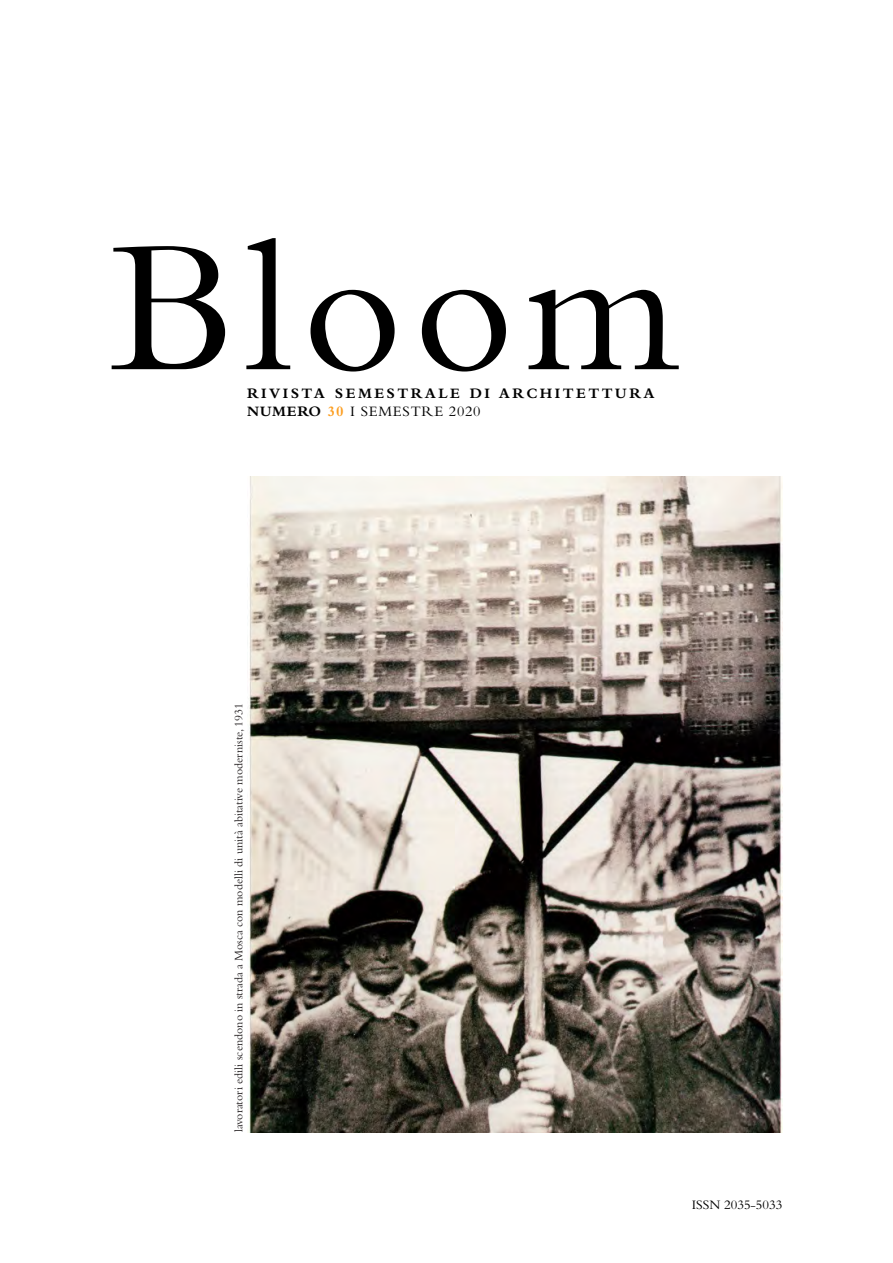
<style>
.page{position:relative;width:893px;height:1263px;background:#fff}
.page>*{position:absolute;margin:0;border:0;box-sizing:border-box;transform-origin:0 0}
.t1{font:195px "Bembo Std";letter-spacing:.05em;color:#000}
.t2{font:700 15px "Bembo Std";letter-spacing:.165em;color:#000}
.t3{font:15px "Bembo Std";letter-spacing:.05em;color:#000}
.t4{font:13.5px "Bembo Std";color:#000}
.t5{font:12px "Bembo Std";color:#231f20}
.s1{font-weight:700}
.s2{font-weight:700;color:#fc9e21}
</style>
<div class="page">
<img style="left:247px;top:476px;width:535px;height:656px">
<p class="t1" style="left:112px;top:194px;width:569px">Bloom</p>
<p class="t2" style="left:247px;top:385px;width:409px">RIVISTA SEMESTRALE DI ARCHITETTURA</p>
<p class="t3" style="left:247px;top:403px;width:235px"><span class="s1">NUMERO</span> <span class="s2">30</span> I SEMESTRE 2020</p>
<p class="t5" style="left:232px;top:1132px;width:431px;rotate:-90deg">lavoratori edili scendono in strada a Mosca con modelli di unità abitative moderniste, 1931</p>
<p class="t4" style="left:692px;top:1197px;width:92px">ISSN 2035-5033</p>
</div>
